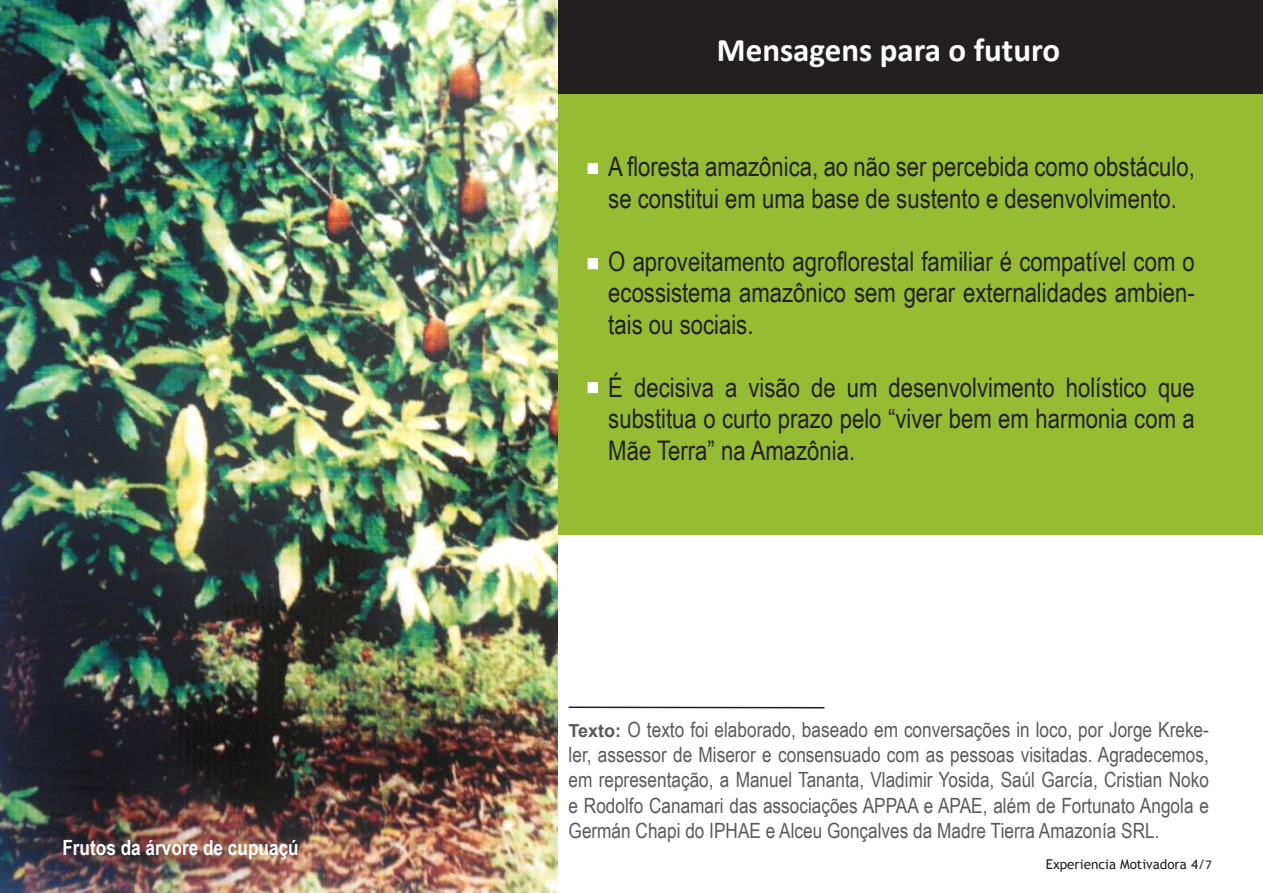
<style>
.page{position:relative;width:1263px;height:893px;background:#fff}
.page>*{position:absolute;margin:0;border:0;box-sizing:border-box;transform-origin:0 0}
.t1{font:700 33px "Calibri";color:#fff}
.t2{font:27px/31.5px "Arial Narrow";color:#231f20;text-align:justify}
.t3{font:21px/25.2px "Arial Narrow";color:#5a5a5a;text-align:justify}
.t4{font:700 21px "Arial Narrow";color:#fff}
.t5{font:13.5px "Trebuchet MS";color:#231f20}
.s1{font-family:"Arial";font-weight:700;font-size:18px}
.s2{font-family:"Calibri"}
</style>
<div class="page">
<svg style="left:568px;top:706px;width:257px;height:3px"></svg>
<div style="left:553px;top:53px;width:710px;height:481px;background:#96bc33"></div>
<div style="left:557px;top:0;width:706px;height:94px;background:#231f20"></div>
<div style="left:588px;top:163px;width:10px;height:11px;background:#fff"></div>
<div style="left:588px;top:258px;width:10px;height:11px;background:#fff;border:2px solid #fff"></div>
<div style="left:588px;top:382px;width:10px;height:11px;background:#fff"></div>
<img style="left:1px;top:0;width:556px;height:893px">
<img style="left:0;top:0;width:1px;height:893px">
<p class="t4" style="left:62px;top:831px;width:238px">Frutos da árvore de cupuaçú</p>
<h1 class="t1" style="left:717px;top:29px;width:345px">Mensagens para o futuro</h1>
<p class="t2" style="left:608px;top:150px;width:588px">A floresta amazônica, ao não ser percebida como obstáculo, se constitui em uma base de sustento e desenvolvimento.</p>
<p class="t2" style="left:608px;top:245px;width:588px">O aproveitamento agroflorestal familiar é compatível com o ecossistema amazônico sem gerar externalidades ambien&shy;tais ou sociais.</p>
<p class="t2" style="left:608px;top:371px;width:588px">É decisiva a visão de um desenvolvimento holístico que substitua o curto prazo pelo “viver bem em harmonia com a Mãe Terra” na Amazônia.</p>
<p class="t3" style="left:569px;top:716px;width:642px"><span class="s1">Texto:</span> O texto foi elaborado, baseado em conversações in loco, por Jorge Kreke&shy;ler, assessor de Miseror e consensuado com as pessoas visitadas. Agradecemos, em representação, a Manuel Tananta, Vladimir Yosida, Saúl García, Cristian Noko e Rodolfo Canamari das associações APPAA e APAE, além de Fortunato Angola e Germán Chapi do IPHAE e Alceu Gonçalves da Madre Tierra Amazonía SRL.</p>
<p class="t5" style="left:1046px;top:856px;width:168px">Experiencia Motivadora 4/<span class="s2">7</span></p>
</div>
